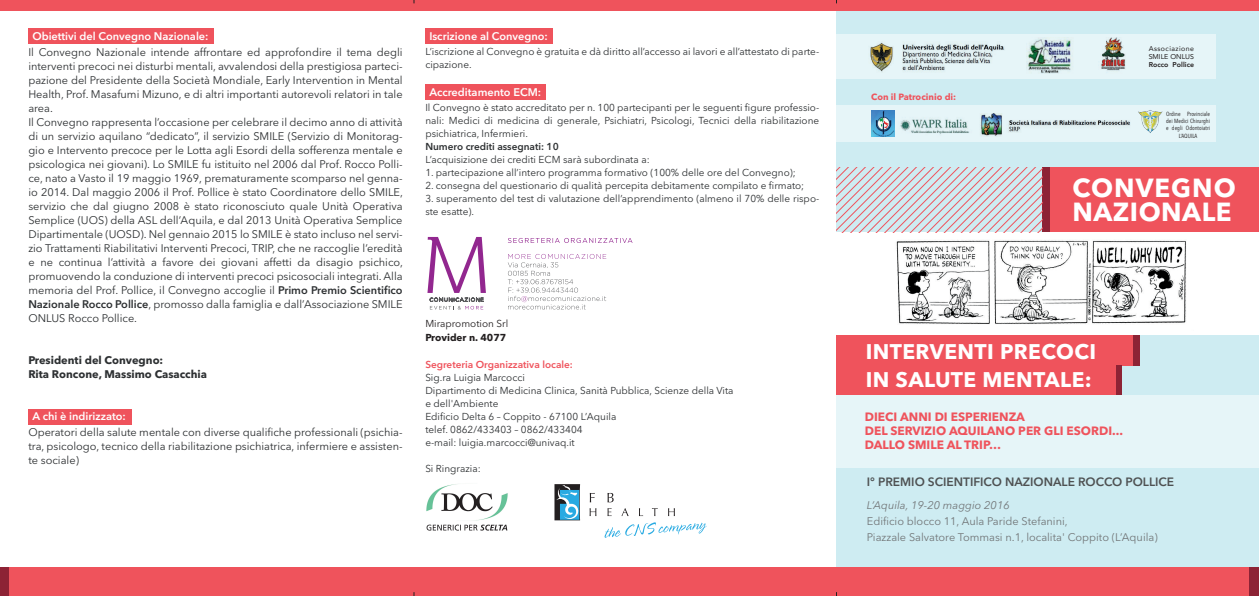
<style>
.page{position:relative;width:1259px;height:596px;background:#fff}
.page>*{position:absolute;margin:0;border:0;box-sizing:border-box;transform-origin:0 0}
.t1{font:700 25.9px/24.4px "Avenir Next LT Pro";letter-spacing:.02em;color:#fff}
.t2{font:700 21px/28px "Avenir Next LT Pro";letter-spacing:.02em;color:#fff}
.t3{font:700 12px/14.2px "Avenir Next LT Pro";color:#ef535c}
.t4{font:600 12px "Avenir Next LT Pro";color:#4e5152}
.t5{font:11px/14px "Avenir Next LT Pro";color:#2d3032}
.t6{font:11px/16px "Avenir Next LT Pro";color:#727678}
.t7{font:600 11px "Avenir Next LT Pro";color:#fff}
.t8{font:700 11px/14px "Avenir Next LT Pro";color:#2d3032}
.t9{font:italic 11px "Avenir Next LT Pro";color:#727678}
.t10{font:10px/13px "Avenir Next LT Pro";color:#2d3032}
.t11{font:600 10px "Avenir Next LT Pro";color:#ef535c}
.t12{font:600 10px "Avenir Next LT Pro";color:#2d3032}
.t13{font:10px "Avenir Next LT Pro";color:#231f20}
.t14{font:700 10px "Avenir Next LT Pro";color:#231f20}
.t15{font:700 9px "Avenir Next LT Pro";color:#ef535c}
.t16{font:7px/8px "Avenir";letter-spacing:.065em;color:#231f20}
.t17{font:800 7px "Avenir";color:#231f20}
.t18{font:6px/7.2px "Avenir Next Condensed";color:#231f20;text-align:center}
.s1{font-weight:600}
</style>
<div class="page">
<div style="left:836px;top:239px;width:423px;height:356px;background:#ceecf2"></div>
<div style="left:836px;top:0;width:423px;height:242px;background:#ceecf2"></div>
<div style="left:836px;top:395px;width:423px;height:72px;background:#e6f5f8"></div>
<svg style="left:1132px;top:334px;width:7px;height:31px"></svg>
<div style="left:836px;top:334px;width:296px;height:31px;background:#ef535c"></div>
<div style="left:9px;top:567px;width:1239px;height:28px;background:#ef535c"></div>
<div style="left:0;top:0;width:1259px;height:10px;background:#ef535c"></div>
<div style="left:848px;top:365px;width:274px;height:30px;background:linear-gradient(to bottom,#8d2335,#8d2335)"></div>
<div style="left:836px;top:363px;width:279px;height:32px;background:#ef535c"></div>
<div style="left:1042px;top:167px;width:216px;height:65px;background:#8d2335"></div>
<div style="left:836px;top:232px;width:423px;height:102px;background:#fff"></div>
<div style="left:836px;top:105px;width:380px;height:36px;background:#e6f5f8"></div>
<div style="left:836px;top:34px;width:380px;height:44px;background:#e6f5f8"></div>
<img style="left:892px;top:232px;width:294px;height:92px">
<div style="left:1051px;top:167px;width:208px;height:65px;background:#ef535c"></div>
<img style="left:980px;top:113px;width:150px;height:23px">
<img style="left:871px;top:110px;width:98px;height:27px">
<img style="left:1026px;top:38px;width:45px;height:36px">
<img style="left:1101px;top:38px;width:25px;height:33px">
<svg style="left:836px;top:167px;width:206px;height:65px"></svg>
<svg style="left:508px;top:238px;width:124px;height:5px"></svg>
<svg style="left:508px;top:254px;width:98px;height:55px"></svg>
<svg style="left:427px;top:237px;width:59px;height:72px"></svg>
<svg style="left:590px;top:493px;width:5px;height:9px"></svg>
<svg style="left:607px;top:492px;width:6px;height:10px"></svg>
<svg style="left:589px;top:508px;width:7px;height:7px"></svg>
<svg style="left:607px;top:508px;width:4px;height:7px"></svg>
<svg style="left:622px;top:508px;width:6px;height:7px"></svg>
<svg style="left:652px;top:508px;width:6px;height:7px"></svg>
<svg style="left:668px;top:508px;width:7px;height:7px"></svg>
<svg style="left:554px;top:484px;width:26px;height:36px"></svg>
<svg style="left:604px;top:522px;width:103px;height:15px"></svg>
<img style="left:426px;top:484px;width:82px;height:47px">
<div style="left:28px;top:408px;width:104px;height:16px;background:#ef535c"></div>
<div style="left:28px;top:28px;width:185px;height:16px;background:#ef535c"></div>
<div style="left:425px;top:28px;width:127px;height:16px;background:#ef535c"></div>
<div style="left:425px;top:84px;width:121px;height:16px;background:#ef535c"></div>
<img style="left:870px;top:42px;width:135px;height:30px">
<img style="left:1138px;top:110px;width:25px;height:23px">
<p class="t7" style="left:32px;top:29px;width:178px">Obiettivi del Convegno Nazionale:</p>
<p class="t5" style="left:28px;top:45px;width:376px">Il Convegno Nazionale intende affrontare ed approfondire il tema degli interventi precoci nei disturbi mentali, avvalendosi della prestigiosa parteci&shy;pazione del Presidente della Società Mondiale, Early Intervention in Mental Health, Prof. Masafumi Mizuno, e di altri importanti autorevoli relatori in tale area.<br>Il Convegno rappresenta l’occasione per celebrare il decimo anno di attività di un servizio aquilano “dedicato”, il servizio SMILE (Servizio di Monitorag&shy;gio e Intervento precoce per le Lotta agli Esordi della sofferenza mentale e psicologica nei giovani). Lo SMILE fu istituito nel 2006 dal Prof. Rocco Polli&shy;ce, nato a Vasto il 19 maggio 1969, prematuramente scomparso nel genna&shy;io 2014. Dal maggio 2006 il Prof. Pollice è stato Coordinatore dello SMILE, servizio che dal giugno 2008 è stato riconosciuto quale Unità Operativa Semplice (UOS) della ASL dell’Aquila, e dal 2013 Unità Operativa Semplice Dipartimentale (UOSD). Nel gennaio 2015 lo SMILE è stato incluso nel servi&shy;zio Trattamenti Riabilitativi Interventi Precoci, TRIP, che ne raccoglie l’eredità e ne continua l’attività a favore dei giovani affetti da disagio psichico, promuovendo la conduzione di interventi precoci psicosociali integrati. Alla memoria del Prof. Pollice, il Convegno accoglie il <span class="s1">Primo Premio Scientifico Nazionale Rocco Pollice</span>, promosso dalla famiglia e dall’Associazione SMILE ONLUS Rocco Pollice.</p>
<p class="t8" style="left:28px;top:353px;width:180px">Presidenti del Convegno:<br>Rita Roncone, Massimo Casacchia</p>
<p class="t7" style="left:32px;top:409px;width:95px">A chi è indirizzato:</p>
<p class="t5" style="left:28px;top:425px;width:376px;text-align:justify">Operatori della salute mentale con diverse qualifiche professionali (psichia&shy;tra, psicologo, tecnico della riabilitazione psichiatrica, infermiere e assisten&shy;te sociale)</p>
<p class="t7" style="left:429px;top:29px;width:120px">Iscrizione al Convegno:</p>
<p class="t10" style="left:425px;top:45px;width:395px">L’iscrizione al Convegno è gratuita e dà diritto all’accesso ai lavori e all’attestato di parte&shy;cipazione.</p>
<p class="t7" style="left:429px;top:85px;width:113px">Accreditamento ECM:</p>
<p class="t10" style="left:425px;top:101px;width:395px;text-align:justify">Il Convegno è stato accreditato per n. 100 partecipanti per le seguenti figure professio&shy;nali: Medici di medicina di generale, Psichiatri, Psicologi, Tecnici della riabilitazione psichiatrica, Infermieri.</p>
<p class="t12" style="left:425px;top:140px;width:135px">Numero crediti assegnati: 10</p>
<p class="t10" style="left:425px;top:153px;width:226px">L’acquisizione dei crediti ECM sarà subordinata a:</p>
<p class="t10" style="left:425px;top:166px;width:372px">1. partecipazione all’intero programma formativo (100% delle ore del Convegno);</p>
<p class="t10" style="left:425px;top:179px;width:380px">2. consegna del questionario di qualità percepita debitamente compilato e firmato;</p>
<p class="t10" style="left:425px;top:192px;width:395px">3. superamento del test di valutazione dell’apprendimento (almeno il 70% delle rispo&shy;ste esatte).</p>
<p class="t13" style="left:425px;top:317px;width:84px">Mirapromotion Srl</p>
<p class="t14" style="left:425px;top:331px;width:82px">Provider n. 4077</p>
<p class="t11" style="left:425px;top:358px;width:149px">Segreteria Organizzativa locale:</p>
<p class="t10" style="left:425px;top:371px;width:310px">Sig.ra Luigia Marcocci<br>Dipartimento di Medicina Clinica, Sanità Pubblica, Scienze della Vita e dell'Ambiente<br>Edificio Delta 6 – Coppito - 67100 L’Aquila<br>telef. 0862/433403 – 0862/433404<br>e-mail: luigia.marcocci@univaq.it</p>
<p class="t10" style="left:425px;top:462px;width:57px">Si Ringrazia:</p>
<p class="t15" style="left:871px;top:91px;width:86px">Con il Patrocinio di:</p>
<p class="t16" style="left:1148px;top:44px;width:47px">Associazione<br>SMILE ONLUS</p>
<p class="t17" style="left:1148px;top:59px;width:47px">Rocco Pollice</p>
<p class="t18" style="left:1166px;top:110px;width:45px">Ordine Provinciale dei Medici Chirurghi e degli Odontoiatri<br>L’AQUILA</p>
<h1 class="t1" style="left:1072px;top:175px;width:165px">CONVEGNO<br>NAZIONALE</h1>
<h2 class="t2" style="left:865px;top:337px;width:232px">INTERVENTI PRECOCI<br>IN SALUTE MENTALE:</h2>
<p class="t3" style="left:865px;top:409px;width:260px">DIECI ANNI DI ESPERIENZA<br>DEL SERVIZIO AQUILANO PER GLI ESORDI...<br>DALLO SMILE AL TRIP…</p>
<p class="t4" style="left:867px;top:474px;width:309px">I° PREMIO SCIENTIFICO NAZIONALE ROCCO POLLICE</p>
<p class="t9" style="left:867px;top:498px;width:144px">L’Aquila, 19-20 maggio 2016</p>
<p class="t6" style="left:867px;top:513px;width:292px">Edificio blocco 11, Aula Paride Stefanini,<br>Piazzale Salvatore Tommasi n.1, localita' Coppito (L’Aquila)</p>
</div>
